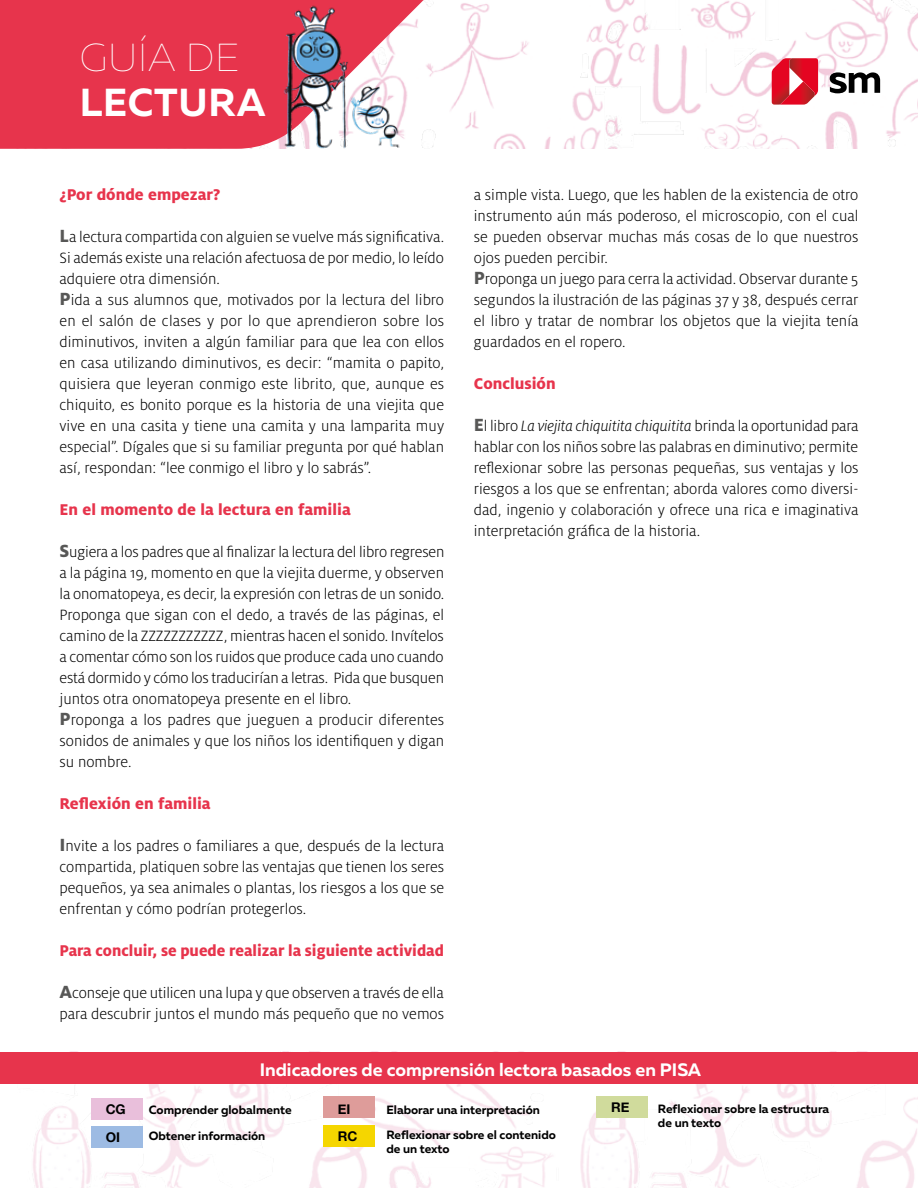
<style>
.page{position:relative;width:918px;height:1188px;background:#fff}
.page>*{position:absolute;margin:0;border:0;box-sizing:border-box;transform-origin:0 0}
.t1{font:700 39px "Muller";letter-spacing:.02em;color:#fff}
.t2{font:100 39px "Muller";letter-spacing:.02em;color:#fff}
.t3{font:700 18px "Muller";color:#fff}
.t4{font:800 17.25px "Milo Pro";color:#e7344c}
.t5{font:300 16.5px/21px "Milo Pro";color:#000}
.t6{font:700 13.35px "Helvetica Neue";color:#000}
.t7{font:700 12px/25.2px "Muller";color:#000}
.s1{font-weight:800;font-size:19.5px;color:#575756}
.s2{font-style:italic}
</style>
<div class="page">
<img style="left:448px;top:0;width:470px;height:149px">
<svg style="left:0;top:0;width:448px;height:149px;background:#ea4f63"></svg>
<img style="left:0;top:1083px;width:918px;height:105px">
<div style="left:0;top:1052px;width:918px;height:31px;background:#e7344c"></div>
<div style="left:91px;top:1098px;width:51px;height:21px;background:#e9bfdb"></div>
<div style="left:323px;top:1097px;width:51px;height:21px;background:#de9c9a"></div>
<div style="left:91px;top:1127px;width:51px;height:21px;background:#9dbbe3"></div>
<div style="left:323px;top:1125px;width:51px;height:22px;background:#f5d600"></div>
<div style="left:596px;top:1097px;width:51px;height:21px;background:#d0db9c"></div>
<img style="left:263px;top:0;width:144px;height:149px">
<svg style="left:830px;top:72px;width:50px;height:21px"></svg>
<svg style="left:772px;top:58px;width:46px;height:47px;background:#de3547"></svg>
<h1 class="t2" style="left:80px;top:35px;width:161px">GUÍA DE</h1>
<h1 class="t1" style="left:80px;top:78px;width:187px">LECTURA</h1>
<p class="t4" style="left:60px;top:184px;width:162px">¿Por dónde empezar?</p>
<p class="t5" style="left:60px;top:226px;width:386px"><span class="s1">L</span>a lectura compartida con alguien se vuelve más significativa.<br>Si además existe una relación afectuosa de por medio, lo leído adquiere otra dimensión.<br><span class="s1">P</span>ida a sus alumnos que, motivados por la lectura del libro en el salón de clases y por lo que aprendieron sobre los diminutivos, inviten a algún familiar para que lea con ellos en casa utilizando diminutivos, es decir: “mamita o papito, quisiera que leyeran conmigo este librito, que, aunque es chiquito, es bonito porque es la historia de una viejita que vive en una casita y tiene una camita y una lamparita muy especial”. Dígales que si su familiar pregunta por qué hablan así, respondan: “lee conmigo el libro y lo sabrás”.</p>
<p class="t4" style="left:60px;top:499px;width:293px">En el momento de la lectura en familia</p>
<p class="t5" style="left:60px;top:541px;width:386px"><span class="s1">S</span>ugiera a los padres que al finalizar la lectura del libro regresen a la página 19, momento en que la viejita duerme, y observen la onomatopeya, es decir, la expresión con letras de un sonido.<br>Proponga que sigan con el dedo, a través de las páginas, el camino de la ZZZZZZZZZZZ, mientras hacen el sonido. Invítelos a comentar cómo son los ruidos que produce cada uno cuando está dormido y cómo los traducirían a letras. Pida que busquen juntos otra onomatopeya presente en el libro.<br><span class="s1">P</span>roponga a los padres que jueguen a producir diferentes sonidos de animales y que los niños los identifiquen y digan su nombre.</p>
<p class="t4" style="left:60px;top:793px;width:153px">Reflexión en familia</p>
<p class="t5" style="left:60px;top:835px;width:386px;text-align:justify"><span class="s1">I</span>nvite a los padres o familiares a que, después de la lectura compartida, platiquen sobre las ventajas que tienen los seres pequeños, ya sea animales o plantas, los riesgos a los que se enfrentan y cómo podrían protegerlos.</p>
<p class="t4" style="left:60px;top:940px;width:386px">Para concluir, se puede realizar la siguiente actividad</p>
<p class="t5" style="left:60px;top:982px;width:386px"><span class="s1">A</span>conseje que utilicen una lupa y que observen a través de ella para descubrir juntos el mundo más pequeño que no vemos</p>
<p class="t5" style="left:474px;top:184px;width:386px">a simple vista. Luego, que les hablen de la existencia de otro instrumento aún más poderoso, el microscopio, con el cual se pueden observar muchas más cosas de lo que nuestros ojos pueden percibir.<br><span class="s1">P</span>roponga un juego para cerra la actividad. Observar durante 5 segundos la ilustración de las páginas 37 y 38, después cerrar el libro y tratar de nombrar los objetos que la viejita tenía guardados en el ropero.</p>
<p class="t4" style="left:474px;top:373px;width:83px">Conclusión</p>
<p class="t5" style="left:474px;top:415px;width:386px;text-align:justify"><span class="s1">E</span>l libro <span class="s2">La viejita chiquitita chiquitita</span> brinda la oportunidad para hablar con los niños sobre las palabras en diminutivo; permite reflexionar sobre las personas pequeñas, sus ventajas y los riesgos a los que se enfrentan; aborda valores como diversi&shy;dad, ingenio y colaboración y ofrece una rica e imaginativa interpretación gráfica de la historia.</p>
<p class="t3" style="left:260px;top:1058px;width:443px">Indicadores de comprensión lectora basados en PISA</p>
<p class="t6" style="left:106px;top:1099px;width:22px">CG</p>
<p class="t6" style="left:338px;top:1099px;width:14px">EI</p>
<p class="t6" style="left:106px;top:1127px;width:16px">OI</p>
<p class="t6" style="left:338px;top:1126px;width:21px">RC</p>
<p class="t7" style="left:149px;top:1097px;width:144px">Comprender globalmente</p>
<p class="t7" style="left:386px;top:1097px;width:171px">Elaborar una interpretación<br>Reflexionar sobre el contenido</p>
<p class="t7" style="left:386px;top:1136px;width:65px">de un texto</p>
<p class="t7" style="left:149px;top:1123px;width:118px">Obtener información</p>
<p class="t6" style="left:611px;top:1097px;width:20px">RE</p>
<p class="t7" style="left:658px;top:1101px;width:173px;line-height:14.4px">Reflexionar sobre la estructura de un texto</p>
</div>
